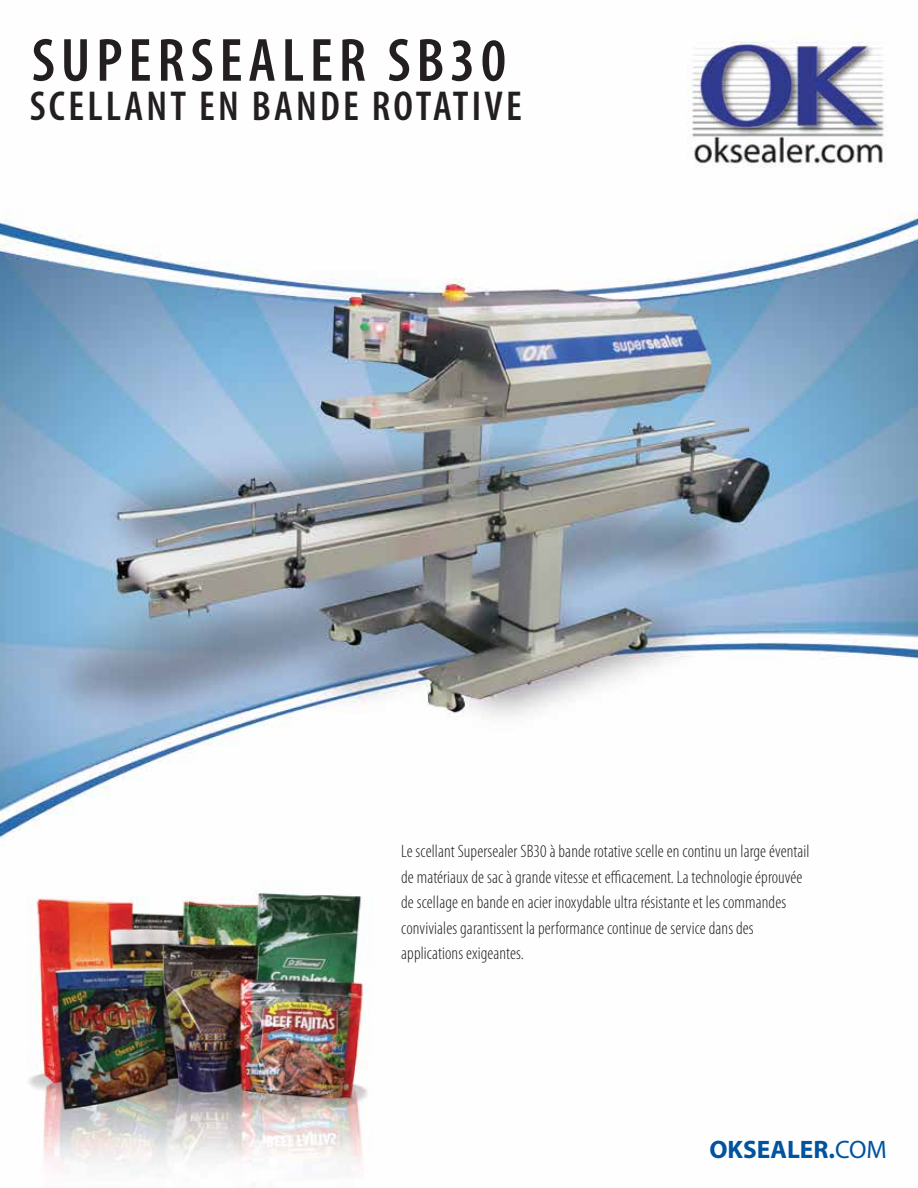
<style>
.page{position:relative;width:918px;height:1188px;background:#fff}
.page>*{position:absolute;margin:0;border:0;box-sizing:border-box;transform-origin:0 0}
.t1{font:600 condensed 61.5px "Myriad Pro";letter-spacing:.095em;color:#231f20}
.t2{font:600 condensed 42px "Myriad Pro";letter-spacing:.075em;color:#231f20}
.t3{font:700 25.35px "Myriad";color:#00539f}
.t4{font:300 condensed 18px/25.5px "Myriad Pro";letter-spacing:.005em;color:#231f21}
.s1{font-weight:400}
</style>
<div class="page">
<img style="left:0;top:71px;width:918px;height:770px">
<img style="left:27px;top:891px;width:343px;height:282px">
<img style="left:688px;top:30px;width:199px;height:138px">
<p class="t1" style="left:32px;top:27px;width:476px">SUPERSEALER SB30</p>
<p class="t2" style="left:30px;top:83px;width:493px">SCELLANT EN BANDE ROTATIVE</p>
<p class="t4" style="left:401px;top:839px;width:410px">Le scellant Supersealer SB30 à bande rotative scelle en continu un large éventail de matériaux de sac à grande vitesse et efficacement. La technologie éprouvée de scellage en bande en acier inoxydable ultra résistante et les commandes conviviales garantissent la performance continue de service dans des applications exigeantes.</p>
<p class="t3" style="left:709px;top:1136px;width:179px">OKSEALER.<span class="s1">COM</span></p>
</div>
